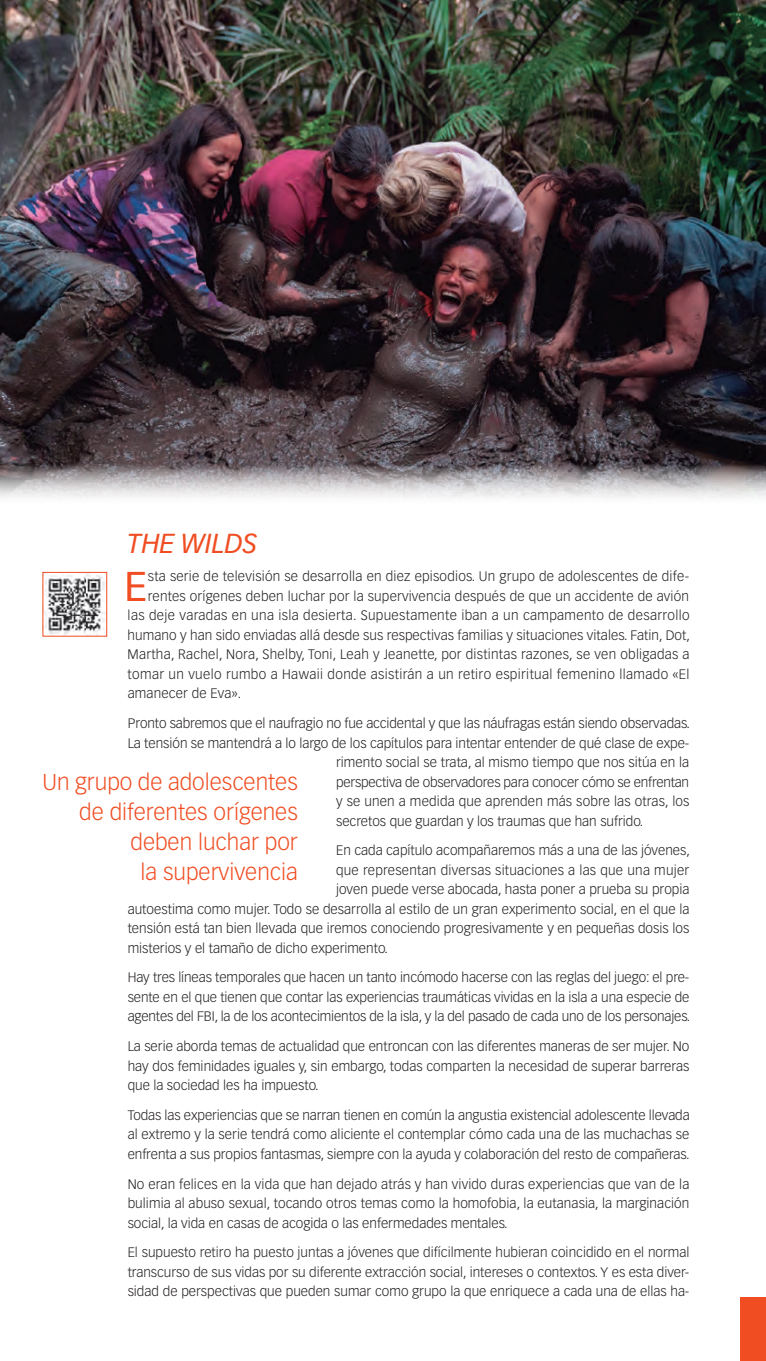
<style>
.page{position:relative;width:766px;height:1361px;background:#fff}
.page>*{position:absolute;margin:0;border:0;box-sizing:border-box;transform-origin:0 0}
.t1{font:40.95px "Vectora LT Std";color:#f04d22}
.t2{font:italic 27px "Vectora LT Std";color:#f04d22}
.t3{font:300 22.5px/30px "Vectora LT Std";color:#f04d22;text-align:right}
.t4{font:300 13.5px/19.5px "Vectora LT Std";letter-spacing:.005em;color:#231f20;text-align:justify}
.t5{font:300 13.5px "Vectora LT Std";letter-spacing:.025em;color:#231f20}
.t6{font:300 13.5px "Vectora LT Std";letter-spacing:-.015em;color:#231f20}
</style>
<div class="page">
<div style="left:740px;top:1297px;width:25px;height:64px;background:#f04d22"></div>
<img style="left:0;top:0;width:765px;height:498px">
<img style="left:45px;top:574px;width:60px;height:60px">
<div style="left:43px;top:572px;width:64px;height:64px;border:1px solid #f04d22"></div>
<h2 class="t2" style="left:128px;top:528px;width:132px">THE WILDS</h2>
<h1 class="t1" style="left:125px;top:562px;width:24px">E</h1>
<p class="t4" style="left:148px;top:567px;width:543px">sta serie de televisión se desarrolla en diez episodios. Un grupo de adolescentes de dife-</p>
<p class="t4" style="left:148px;top:586px;width:542px">rentes orígenes deben luchar por la supervivencia después de que un accidente de avión</p>
<p class="t5" style="left:128px;top:608px;width:563px">las deje varadas en una isla desierta. Supuestamente iban a un campamento de desarrollo</p>
<p class="t4" style="left:128px;top:625px;width:563px">humano y han sido enviadas allá desde sus respectivas familias y situaciones vitales. Fatin, Dot,</p>
<p class="t4" style="left:128px;top:645px;width:563px">Martha, Rachel, Nora, Shelby, Toni, Leah y Jeanette, por distintas razones, se ven obligadas a</p>
<p class="t5" style="left:128px;top:666px;width:563px">tomar un vuelo rumbo a Hawaii donde asistirán a un retiro espiritual femenino llamado «El</p>
<p class="t4" style="left:128px;top:684px;width:115px">amanecer de Eva».</p>
<p class="t4" style="left:128px;top:713px;width:563px">Pronto sabremos que el naufragio no fue accidental y que las náufragas están siendo observadas.</p>
<p class="t4" style="left:128px;top:733px;width:563px">La tensión se mantendrá a lo largo de los capítulos para intentar entender de qué clase de expe-</p>
<p class="t4" style="left:336px;top:752px;width:354px">rimento social se trata, al mismo tiempo que nos sitúa en la</p>
<p class="t6" style="left:336px;top:774px;width:354px">perspectiva de observadores para conocer cómo se enfrentan</p>
<p class="t4" style="left:336px;top:791px;width:355px">y se unen a medida que aprenden más sobre las otras, los</p>
<p class="t4" style="left:336px;top:811px;width:309px">secretos que guardan y los traumas que han sufrido.</p>
<p class="t4" style="left:336px;top:841px;width:355px">En cada capítulo acompañaremos más a una de las jóvenes,</p>
<p class="t4" style="left:336px;top:860px;width:354px">que representan diversas situaciones a las que una mujer</p>
<p class="t4" style="left:336px;top:880px;width:354px">joven puede verse abocada, hasta poner a prueba su propia</p>
<p class="t4" style="left:128px;top:899px;width:563px">autoestima como mujer. Todo se desarrolla al estilo de un gran experimento social, en el que la</p>
<p class="t4" style="left:128px;top:919px;width:563px">tensión está tan bien llevada que iremos conociendo progresivamente y en pequeñas dosis los</p>
<p class="t4" style="left:128px;top:938px;width:262px">misterios y el tamaño de dicho experimento.</p>
<p class="t4" style="left:128px;top:968px;width:564px">Hay tres líneas temporales que hacen un tanto incómodo hacerse con las reglas del juego: el pre&shy;sente en el que tienen que contar las experiencias traumáticas vividas en la isla a una especie de agentes del FBI, la de los acontecimientos de la isla, y la del pasado de cada uno de los personajes.</p>
<p class="t4" style="left:128px;top:1037px;width:563px">La serie aborda temas de actualidad que entroncan con las diferentes maneras de ser mujer. No hay dos feminidades iguales y, sin embargo, todas comparten la necesidad de superar barreras que la sociedad les ha impuesto.</p>
<p class="t4" style="left:128px;top:1105px;width:563px">Todas las experiencias que se narran tienen en común la angustia existencial adolescente llevada al extremo y la serie tendrá como aliciente el contemplar cómo cada una de las muchachas se enfrenta a sus propios fantasmas, siempre con la ayuda y colaboración del resto de compañeras.</p>
<p class="t4" style="left:128px;top:1174px;width:563px">No eran felices en la vida que han dejado atrás y han vivido duras experiencias que van de la bulimia al abuso sexual, tocando otros temas como la homofobia, la eutanasia, la marginación social, la vida en casas de acogida o las enfermedades mentales.</p>
<p class="t4" style="left:128px;top:1243px;width:563px">El supuesto retiro ha puesto juntas a jóvenes que difícilmente hubieran coincidido en el normal transcurso de sus vidas por su diferente extracción social, intereses o contextos. Y es esta diver&shy;sidad de perspectivas que pueden sumar como grupo la que enriquece a cada una de ellas ha-</p>
<h3 class="t3" style="left:43px;top:767px;width:257px">Un grupo de adolescentes de diferentes orígenes deben luchar por<br>la supervivencia</h3>
</div>
